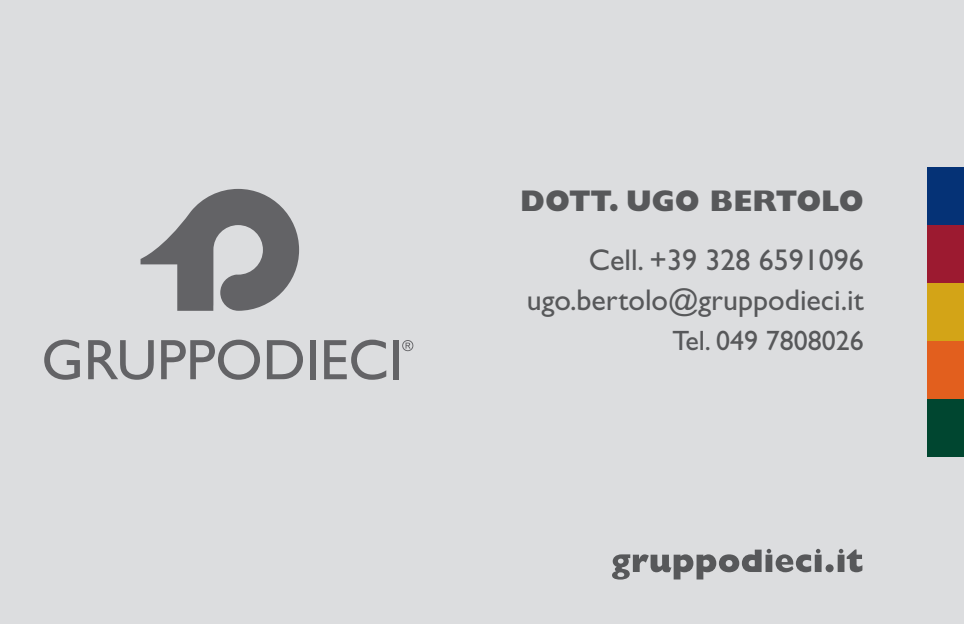
<style>
.page{position:relative;width:964px;height:624px;background:#dcdddf}
.page>*{position:absolute;margin:0;border:0;box-sizing:border-box;transform-origin:0 0}
.t1{font:30px "Gill Sans Std";color:#57585a}
.t2{font:800 30px "Gill Sans Std";color:#57585a}
.t3{font:28px "Gill Sans Std";color:#57585a}
</style>
<div class="page">
<div style="left:927px;top:167px;width:37px;height:58px;background:#053276"></div>
<div style="left:927px;top:225px;width:37px;height:58px;background:#9c1a30"></div>
<div style="left:927px;top:283px;width:37px;height:58px;background:#d3a417"></div>
<div style="left:927px;top:341px;width:37px;height:58px;background:#e25f1e"></div>
<div style="left:927px;top:399px;width:37px;height:57px;background:#004630"></div>
<svg style="left:612px;top:549px;width:250px;height:30px"></svg>
<svg style="left:44px;top:339px;width:36px;height:41px"></svg>
<svg style="left:88px;top:340px;width:66px;height:40px"></svg>
<svg style="left:161px;top:339px;width:99px;height:41px"></svg>
<svg style="left:267px;top:340px;width:36px;height:39px"></svg>
<div style="left:310px;top:340px;width:5px;height:39px;background:#636366"></div>
<svg style="left:324px;top:339px;width:62px;height:41px"></svg>
<div style="left:393px;top:340px;width:6px;height:39px;background:#636366"></div>
<svg style="left:141px;top:189px;width:158px;height:122px"></svg>
<svg style="left:402px;top:340px;width:11px;height:11px"></svg>
<p class="t2" style="left:520px;top:183px;width:345px">DOTT. UGO BERTOLO</p>
<p class="t1" style="left:589px;top:243px;width:276px">Cell. +39 328 6591096</p>
<p class="t1" style="left:527px;top:283px;width:338px">ugo.bertolo@gruppodieci.it</p>
<p class="t3" style="left:672px;top:324px;width:193px">Tel. 049 7808026</p>
</div>
